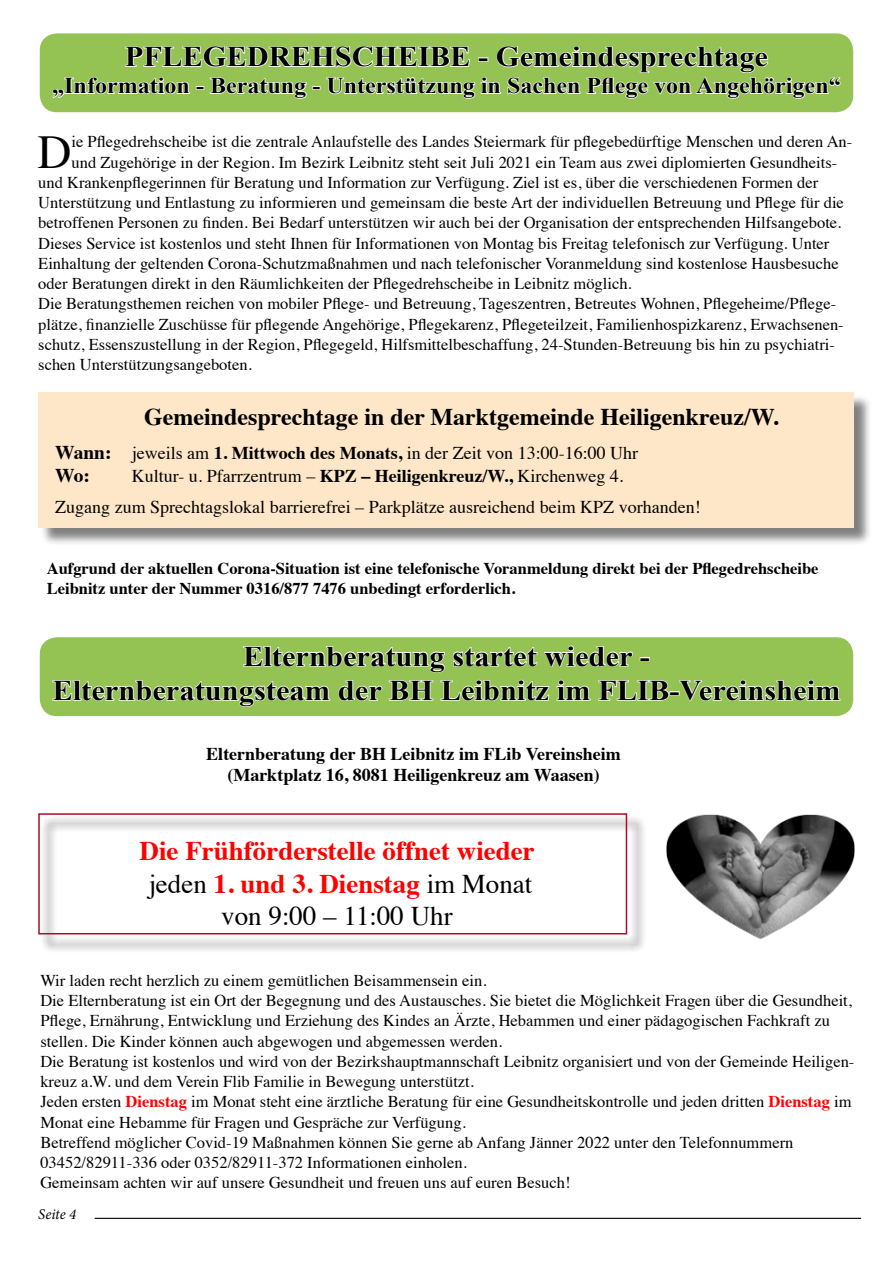
<style>
.page{position:relative;width:893px;height:1263px;background:#fff}
.page>*{position:absolute;margin:0;border:0;box-sizing:border-box;transform-origin:0 0}
.t1{font:47.1px "Times";color:#000}
.t2{font:700 28.5px/34.2px "Times New Roman";color:#000;text-align:center;scale:1.07 1}
.t3{font:700 27px/32.4px "Times";color:#f00;text-align:center}
.t4{font:700 24px "Times";color:#000}
.t5{font:700 22.5px "Times New Roman";color:#000;scale:1.07 1}
.t6{font:700 19.5px "Times";color:#000}
.t7{font:18px/30.6px "Times";color:#000;text-align:center}
.t8{font:700 18px/21.6px "Times";color:#000;text-align:center}
.t9{font:16.5px/20.2px "Times";color:#000}
.t10{font:700 16.5px/19.8px "Times";color:#000}
.t11{font:italic 15px "Minion Pro";letter-spacing:-.005em;color:#000}
.s1{font-weight:700;font-size:19.5px}
.s2{font-weight:700}
.s3{font-weight:400;color:#000}
.s4{font-weight:700;color:#f00}
</style>
<div class="page">
<div style="left:41px;top:394px;width:832px;height:152px;background:#000;opacity:.5"></div>
<div style="left:38px;top:392px;width:816px;height:135px;background:#fee6c8"></div>
<div style="left:39px;top:636px;width:815px;height:81px;background:#94c353;border-radius:18px"></div>
<div style="left:38px;top:636px;width:817px;height:82px;border:2px solid #fff;border-radius:18px"></div>
<svg style="left:243px;top:646px;width:202px;height:27px"></svg>
<svg style="left:452px;top:645px;width:181px;height:22px"></svg>
<div style="left:640px;top:657px;width:10px;height:4px;border:2px solid #fff"></div>
<svg style="left:52px;top:680px;width:279px;height:27px"></svg>
<svg style="left:338px;top:680px;width:96px;height:21px"></svg>
<svg style="left:440px;top:679px;width:110px;height:22px"></svg>
<svg style="left:556px;top:679px;width:35px;height:22px"></svg>
<svg style="left:598px;top:680px;width:72px;height:21px"></svg>
<div style="left:669px;top:691px;width:11px;height:4px;border:2px solid #fff"></div>
<svg style="left:678px;top:679px;width:163px;height:23px"></svg>
<img style="left:667px;top:815px;width:188px;height:123px">
<div style="left:41px;top:815px;width:605px;height:138px;background:#000;opacity:.9"></div>
<div style="left:38px;top:813px;width:589px;height:121px;border:2px solid #ad0b28"></div>
<div style="left:39px;top:33px;width:815px;height:80px;background:#94c353;border-radius:18px"></div>
<div style="left:38px;top:32px;width:817px;height:82px;border:2px solid #fff;border-radius:18px"></div>
<svg style="left:51px;top:32px;width:791px;height:67px"></svg>
<hr style="left:95px;top:1218px;width:766px;height:1px;background:#000">
<h2 class="t2" style="left:125px;top:39px;width:37px">Pfle</h2>
<h2 class="t2" style="left:203px;top:39px;width:102px">gedrehs</h2>
<h2 class="t2" style="left:352px;top:39px;width:40px">cheibe</h2>
<h2 class="t2" style="left:478px;top:39px;width:272px">- Gemeindesprechtage</h2>
<h3 class="t5" style="left:52px;top:70px;width:738px">„Information - Beratung - Unterstützung in Sachen Pflege von Angehörigen“</h3>
<h1 class="t1" style="left:38px;top:108px;width:36px">D</h1>
<p class="t9" style="left:72px;top:130px;width:782px">ie Pflegedrehscheibe ist die zentrale Anlaufstelle des Landes Steiermark für pflegebedürftige Menschen und deren An-</p>
<p class="t9" style="left:72px;top:151px;width:767px">und Zugehörige in der Region. Im Bezirk Leibnitz steht seit Juli 2021 ein Team aus zwei diplomierten Gesundheits-</p>
<p class="t9" style="left:38px;top:171px;width:782px">und Krankenpflegerinnen für Beratung und Information zur Verfügung. Ziel ist es, über die verschiedenen Formen der</p>
<p class="t9" style="left:38px;top:191px;width:807px">Unterstützung und Entlastung zu informieren und gemeinsam die beste Art der individuellen Betreuung und Pflege für die</p>
<p class="t9" style="left:38px;top:211px;width:805px">betroffenen Personen zu finden. Bei Bedarf unterstützen wir auch bei der Organisation der entsprechenden Hilfsangebote.</p>
<p class="t9" style="left:38px;top:232px;width:793px">Dieses Service ist kostenlos und steht Ihnen für Informationen von Montag bis Freitag telefonisch zur Verfügung. Unter</p>
<p class="t9" style="left:38px;top:252px;width:802px">Einhaltung der geltenden Corona-Schutzmaßnahmen und nach telefonischer Voranmeldung sind kostenlose Hausbesuche</p>
<p class="t9" style="left:38px;top:272px;width:595px">oder Beratungen direkt in den Räumlichkeiten der Pflegedrehscheibe in Leibnitz möglich.</p>
<p class="t9" style="left:38px;top:292px;width:799px">Die Beratungsthemen reichen von mobiler Pflege- und Betreuung, Tageszentren, Betreutes Wohnen, Pflegeheime/Pflege-</p>
<p class="t9" style="left:38px;top:313px;width:807px">plätze, finanzielle Zuschüsse für pflegende Angehörige, Pflegekarenz, Pflegeteilzeit, Familienhospizkarenz, Erwachsenen-</p>
<p class="t9" style="left:38px;top:333px;width:798px">schutz, Essenszustellung in der Region, Pflegegeld, Hilfsmittelbeschaffung, 24-Stunden-Betreuung bis hin zu psychiatri-</p>
<p class="t9" style="left:38px;top:353px;width:215px">schen Unterstützungsangeboten.</p>
<h3 class="t4" style="left:144px;top:394px;width:636px">Gemeindesprechtage in der Marktgemeinde Heiligenkreuz/W.</h3>
<p class="t7" style="left:55px;top:436px;width:584px"><span class="s1">Wann:</span> jeweils am <span class="s2">1. Mittwoch des Monats,</span> in der Zeit von 13:00-16:00 Uhr</p>
<p class="t6" style="left:55px;top:457px;width:36px">Wo:</p>
<p class="t7" style="left:55px;top:460px;width:647px">Kultur- u. Pfarrzentrum – <span class="s2">KPZ – Heiligenkreuz/W.,</span> Kirchenweg 4.<br>Zugang zum Sprechtagslokal barrierefrei – Parkplätze ausreichend beim KPZ vorhanden!</p>
<p class="t10" style="left:47px;top:556px;width:773px">Aufgrund der aktuellen Corona-Situation ist eine telefonische Voranmeldung direkt bei der Pflegedrehscheibe<br>Leibnitz unter der Nummer 0316/877 7476 unbedingt erforderlich.</p>
<h2 class="t2" style="left:52px;top:638px;width:738px">Elternberatung startet wieder -<br>Elternberatungsteam der BH Leibnitz im FLIB-Vereinsheim</h2>
<p class="t8" style="left:206px;top:741px;width:416px">Elternberatung der BH Leibnitz im FLib Vereinsheim (Marktplatz 16, 8081 Heiligenkreuz am Waasen)</p>
<h3 class="t3" style="left:140px;top:832px;width:397px">Die Frühförderstelle öffnet wieder <span class="s3">jeden</span> 1. und 3. Dienstag <span class="s3">im Monat von 9:00 – 11:00 Uhr</span></h3>
<p class="t9" style="left:40px;top:969px;width:815px">Wir laden recht herzlich zu einem gemütlichen Beisammensein ein.<br>Die Elternberatung ist ein Ort der Begegnung und des Austausches. Sie bietet die Möglichkeit Fragen über die Gesundheit, Pflege, Ernährung, Entwicklung und Erziehung des Kindes an Ärzte, Hebammen und einer pädagogischen Fachkraft zu stellen. Die Kinder können auch abgewogen und abgemessen werden.<br>Die Beratung ist kostenlos und wird von der Bezirkshauptmannschaft Leibnitz organisiert und von der Gemeinde Heiligen&shy;kreuz a.W. und dem Verein Flib Familie in Bewegung unterstützt.<br>Jeden ersten <span class="s4">Dienstag</span> im Monat steht eine ärztliche Beratung für eine Gesundheitskontrolle und jeden dritten <span class="s4">Dienstag</span> im Monat eine Hebamme für Fragen und Gespräche zur Verfügung.<br>Betreffend möglicher Covid-19 Maßnahmen können Sie gerne ab Anfang Jänner 2022 unter den Telefonnummern 03452/82911-336 oder 0352/82911-372 Informationen einholen.<br>Gemeinsam achten wir auf unsere Gesundheit und freuen uns auf euren Besuch!</p>
<p class="t11" style="left:38px;top:1203px;width:40px">Seite 4</p>
</div>
